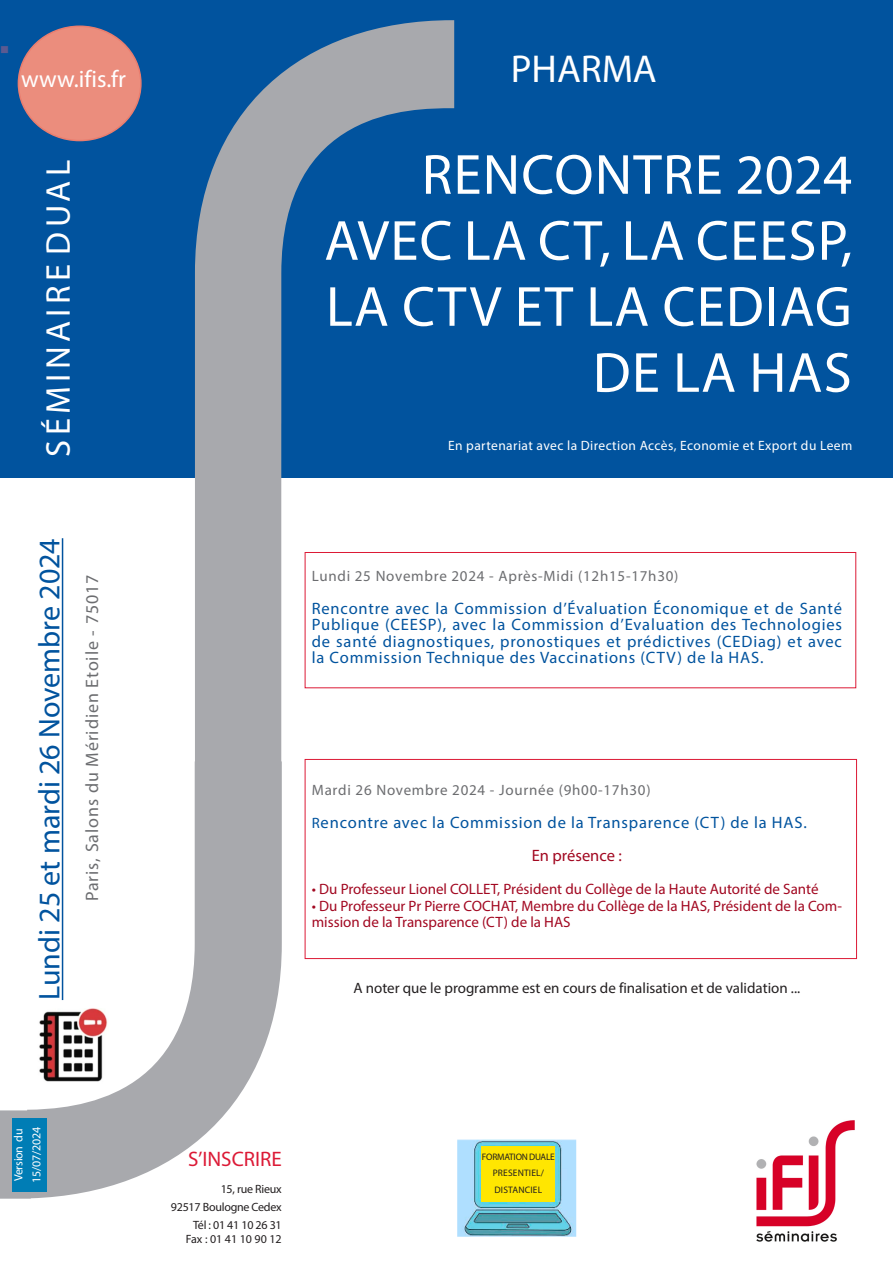
<style>
.page{position:relative;width:893px;height:1263px;background:#fff}
.page>*{position:absolute;margin:0;border:0;box-sizing:border-box;transform-origin:0 0}
.Thème{font:57px/66px "Myriad Pro";letter-spacing:.02em;color:#fff;text-align:right}
.Adresse{font:39px "Myriad Pro";color:#fff}
.Seminaire{font:34.5px "Myriad Pro";letter-spacing:.125em;color:#fff}
.Chapeau{font:30px "Myriad Pro";color:#01539e}
.Adresse-2{font:24px "Myriad Pro";color:#fff}
.t1{font:21px "Myriad Pro";color:#dc1a36}
.Chapeau-2{font:18px "Myriad Pro";letter-spacing:.05em;color:#6c6d70}
.C_07_sous_titre{font:16.5px/16.5px "Myriad Pro";letter-spacing:.05em;color:#01539e;text-align:justify}
.C_07_sous_titre-2{font:16.5px "Myriad Pro";color:#a20821}
.C_07_sous_titre-3{font:15px/16.5px "Myriad Pro";color:#a20821}
.C_07_sous_titre-4{font:15px "Myriad Pro";letter-spacing:.05em;color:#6c6d70}
.C_07_sous_titre-5{font:15px "Myriad Pro";color:#231f20}
.Texte_courant{font:13.5px "Myriad Pro";letter-spacing:.03em;color:#fff}
.t2{font:12px "Myriad Pro";letter-spacing:-.02em;color:#231f20}
.t3{font:12px "Myriad Pro";letter-spacing:-.02em;color:#fff}
.t4{font:12px "Myriad Pro";color:#231f20}
.Texte_courant-2{font:9.45px/16.5px "Myriad Pro";letter-spacing:.02em;color:#231f20}
.Texte_courant-3{font:9.45px "Myriad Pro";letter-spacing:-.02em;color:#231f20}
.s1{font-size:15px}
</style>
<div class="page">
<div style="left:0;top:0;width:893px;height:477px;background:#01539e"></div>
<svg style="left:0;top:20px;width:454px;height:1179px"></svg>
<img style="left:756px;top:1120px;width:99px;height:122px">
<div style="left:18px;top:26px;width:123px;height:115px;background:#eb8d7d;border-radius:50%"></div>
<div style="left:18px;top:26px;width:124px;height:115px;border:2px solid #ea7d6e;border-radius:50%"></div>
<div style="left:13px;top:1118px;width:34px;height:73px;background:#007db5"></div>
<img style="left:457px;top:1139px;width:120px;height:98px">
<div style="left:482px;top:1146px;width:73px;height:55px;background:#ffe601"></div>
<div style="left:305px;top:552px;width:551px;height:136px;border:1px solid #dc1a36"></div>
<div style="left:305px;top:759px;width:552px;height:200px;border:1px solid #dc1a36"></div>
<hr style="left:62px;top:538px;width:1px;height:462px;background:#01539e">
<img style="left:34px;top:1001px;width:74px;height:89px">
<svg style="left:1px;top:46px;width:7px;height:7px"></svg>
<p class="Adresse-2" style="left:21px;top:64px;width:106px">www.ifis.fr</p>
<p class="Seminaire" style="left:37px;top:457px;width:298px;rotate:-90deg">SÉMINAIRE DUAL</p>
<p class="Chapeau" style="left:31px;top:1000px;width:463px;rotate:-90deg">Lundi 25 et mardi 26 Novembre 2024</p>
<p class="Chapeau-2" style="left:81px;top:901px;width:328px;rotate:-90deg">Paris, Salons du Méridien Etoile - 75017</p>
<p class="Adresse" style="left:511px;top:45px;width:147px">PHARMA</p>
<p class="Thème" style="left:324px;top:141px;width:529px">RENCONTRE 2024<br>AVEC LA CT, LA CEESP,<br>LA CTV ET LA CEDIAG<br>DE LA HAS</p>
<p class="Texte_courant" style="left:448px;top:437px;width:406px">En partenariat avec la Direction Accès, Economie et Export du Leem</p>
<p class="C_07_sous_titre-4" style="left:312px;top:566px;width:368px">Lundi 25 Novembre 2024 - Après-Midi (12h15-17h30)</p>
<p class="C_07_sous_titre" style="left:312px;top:599px;width:532px">Rencontre avec la Commission d’Évaluation Économique et de Santé Publique (CEESP), avec la Commission d’Evaluation des Technologies de santé diagnostiques, pronostiques et prédictives (CEDiag) et avec la Commission Technique des Vaccinations (CTV) de la HAS.</p>
<p class="C_07_sous_titre-4" style="left:312px;top:781px;width:340px">Mardi 26 Novembre 2024 - Journée (9h00-17h30)</p>
<p class="C_07_sous_titre" style="left:312px;top:814px;width:496px"><span class="s1">R</span>encontre avec la Commission de la Transparence (CT) de la HAS.</p>
<p class="C_07_sous_titre-2" style="left:532px;top:845px;width:92px">En présence :</p>
<p class="C_07_sous_titre-3" style="left:312px;top:880px;width:508px">• Du Professeur Lionel COLLET, Président du Collège de la Haute Autorité de Santé</p>
<p class="C_07_sous_titre-3" style="left:312px;top:897px;width:532px">• Du Professeur Pr Pierre COCHAT, Membre du Collège de la HAS, Président de la Com&shy;mission de la Transparence (CT) de la HAS</p>
<p class="C_07_sous_titre-5" style="left:353px;top:979px;width:448px">A noter que le programme est en cours de finalisation et de validation ...</p>
<p class="t3" style="left:11px;top:1181px;width:55px;rotate:-90deg">Version du</p>
<p class="t3" style="left:29px;top:1182px;width:57px;rotate:-90deg">15/07/2024</p>
<p class="t1" style="left:188px;top:1146px;width:95px">S’INSCRIRE</p>
<p class="t2" style="left:221px;top:1181px;width:63px">15, rue Rieux</p>
<p class="t2" style="left:171px;top:1199px;width:112px">92517 Boulogne Cedex</p>
<p class="t2" style="left:193px;top:1217px;width:90px">Tél : 01 41 10 26 31</p>
<p class="t4" style="left:186px;top:1232px;width:97px">Fax : 01 41 10 90 12</p>
<p class="Texte_courant-3" style="left:482px;top:1151px;width:74px">FORMATION DUALE</p>
<p class="Texte_courant-2" style="left:493px;top:1164px;width:53px">PRESENTIEL/<br>DISTANCIEL</p>
</div>
